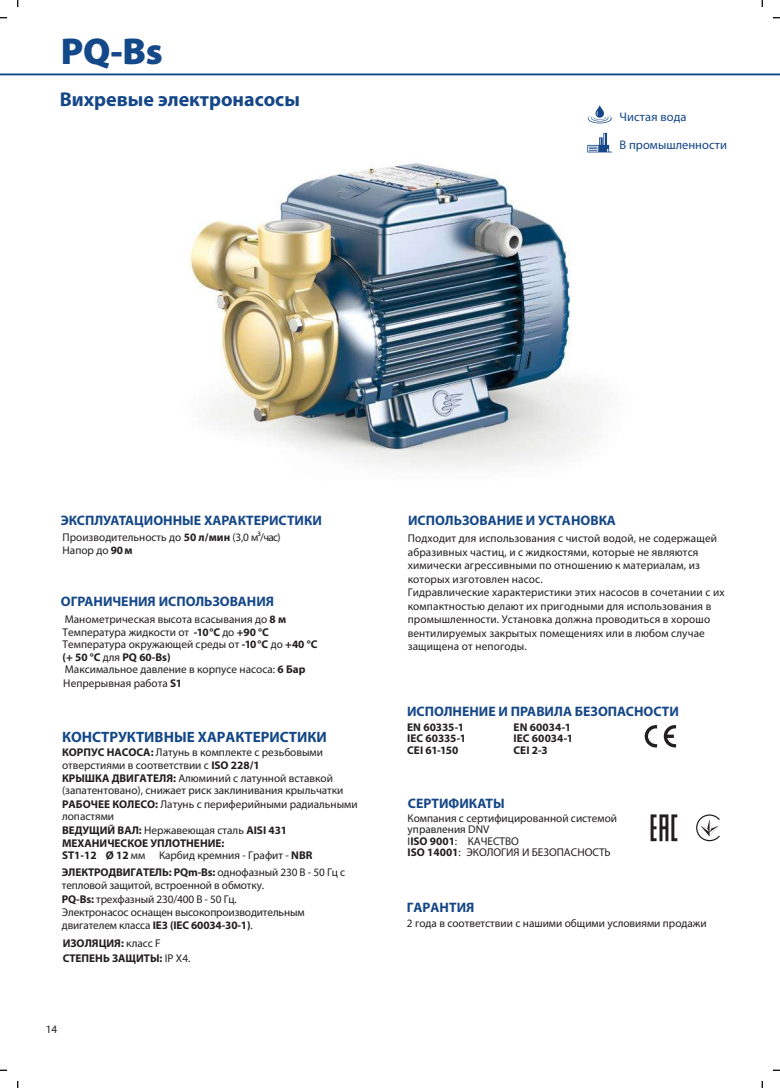
<style>
.page{position:relative;width:780px;height:1088px;background:#fff}
.page>*{position:absolute;margin:0;border:0;box-sizing:border-box;transform-origin:0 0}
.t1{font:900 37.5px "Myriad Pro";color:#134889}
.t2{font:700 20px "Myriad Pro";color:#154788}
.t3{font:700 15px "Myriad Pro";color:#144787}
.t4{font:700 13.75px "Myriad Pro";color:#154788}
.t5{font:12.5px "Myriad Pro";letter-spacing:.005em;color:#154788}
.t6{font:11.25px/13.5px "Myriad Pro";color:#231f20}
.t7{font:700 11.25px/11.2px "Myriad Pro";color:#231f20}
.s1{font-weight:700}
.s2{font-weight:400}
.s3{font-style:inherit}
</style>
<div class="page">
<hr style="left:0;top:73px;width:780px;height:2px;background:#154788">
<svg style="left:663px;top:725px;width:13px;height:22px"></svg>
<svg style="left:644px;top:725px;width:13px;height:22px"></svg>
<svg style="left:650px;top:814px;width:27px;height:27px"></svg>
<svg style="left:696px;top:814px;width:23px;height:27px"></svg>
<svg style="left:588px;top:105px;width:23px;height:18px"></svg>
<svg style="left:587px;top:133px;width:25px;height:19px"></svg>
<svg style="left:0;top:17px;width:8px;height:2px"></svg>
<svg style="left:17px;top:0;width:2px;height:7px"></svg>
<svg style="left:772px;top:17px;width:8px;height:2px"></svg>
<svg style="left:761px;top:0;width:2px;height:7px"></svg>
<svg style="left:0;top:1069px;width:8px;height:2px"></svg>
<svg style="left:17px;top:1081px;width:2px;height:7px"></svg>
<svg style="left:772px;top:1069px;width:8px;height:2px"></svg>
<svg style="left:761px;top:1081px;width:2px;height:7px"></svg>
<img style="left:189px;top:163px;width:413px;height:304px">
<h1 class="t1" style="left:61px;top:27px;width:103px">PQ-Bs</h1>
<h2 class="t2" style="left:60px;top:88px;width:241px">Вихревые электронасосы</h2>
<p class="t5" style="left:619px;top:110px;width:68px">Чистая вода</p>
<p class="t5" style="left:619px;top:138px;width:109px">В промышленности</p>
<p class="t4" style="left:61px;top:512px;width:262px">ЭКСПЛУАТАЦИОННЫЕ ХАРАКТЕРИСТИКИ</p>
<p class="t6" style="left:63px;top:531px;width:220px;line-height:12.9px">Производительность до <span class="s1">50 л/мин</span> (3,0 м³/час)<br>Напор до <span class="s1">90 м</span></p>
<p class="t4" style="left:61px;top:594px;width:215px">ОГРАНИЧЕНИЯ ИСПОЛЬЗОВАНИЯ</p>
<p class="t6" style="left:63px;top:613px;width:256px;line-height:12.5px">Манометрическая высота всасывания до <span class="s1">8 м </span>Температура жидкости от <span class="s1">-10 °C</span> до <span class="s1">+90 °C </span>Температура окружающей среды от <span class="s1">-10 °C</span> до <span class="s1">+40 °C (+ 50 °C</span> для <span class="s1">PQ 60-Bs)<br></span>Максимальное давление в корпусе насоса: <span class="s1">6 Бар</span></p>
<p class="t6" style="left:63px;top:677px;width:120px">Непрерывная работа <span class="s1">S1</span></p>
<h3 class="t3" style="left:62px;top:728px;width:266px">КОНСТРУКТИВНЫЕ ХАРАКТЕРИСТИКИ</h3>
<p class="t6" style="left:62px;top:746px;width:283px;line-height:12.8px"><span class="s1">КОРПУС НАСОСА:</span> Латунь в комплекте с резьбовыми отверстиями в соответствии с <span class="s1">ISO 228/1<br>КРЫШКА ДВИГАТЕЛЯ:</span> Алюминий с латунной вставкой (запатентовано), снижает риск заклинивания крыльчатки</p>
<p class="t6" style="left:62px;top:798px;width:297px;line-height:12.4px"><span class="s1">РАБОЧЕЕ КОЛЕСО:</span> Латунь с периферийными радиальными лопастями</p>
<p class="t7" style="left:62px;top:824px;width:252px;line-height:12.6px">ВЕДУЩИЙ ВАЛ: <span class="s2">Нержавеющая сталь</span> AISI 431<br>МЕХАНИЧЕСКОЕ УПЛОТНЕНИЕ:<br>ST1-12 Ø 12 <span class="s2">мм Карбид кремния - Графит -</span> NBR</p>
<p class="t6" style="left:62px;top:865px;width:285px"><span class="s1">ЭЛЕКТРОДВИГАТЕЛЬ: PQm-Bs:</span> однофазный 230 В - 50 Гц с тепловой защитой, встроенной в обмотку.<br><span class="s1">PQ-Bs:</span> трехфазный 230/400 В - 50 Гц.<br>Электронасос оснащен высокопроизводительным двигателем класса <span class="s1">IE3 (IEC 60034-30-1)</span>.</p>
<p class="t7" style="left:63px;top:935px;width:129px;line-height:15.2px">ИЗОЛЯЦИЯ: <span class="s2">класс F<br></span>СТЕПЕНЬ ЗАЩИТЫ: <span class="s2">IP X4.</span></p>
<p class="t6" style="left:46px;top:1022px;width:13px">1<span class="s3">4</span></p>
<p class="t4" style="left:408px;top:512px;width:209px">ИСПОЛЬЗОВАНИЕ И УСТАНОВКА</p>
<p class="t6" style="left:408px;top:532px;width:318px">Подходит для использования с чистой водой, не содержащей абразивных частиц, и с жидкостями, которые не являются химически агрессивными по отношению к материалам, из которых изготовлен насос.<br>Гидравлические характеристики этих насосов в сочетании с их компактностью делают их пригодными для использования в промышленности. Установка должна проводиться в хорошо вентилируемых закрытых помещениях или в любом случае защищена от непогоды.</p>
<p class="t4" style="left:407px;top:704px;width:273px">ИСПОЛНЕНИЕ И ПРАВИЛА БЕЗОПАСНОСТИ</p>
<p class="t7" style="left:407px;top:722px;width:60px">EN 60335-1<br>IEC 60335-1<br>CEI 61-150</p>
<p class="t7" style="left:513px;top:722px;width:61px">EN 60034-1<br>IEC 60034-1<br>CEI 2-3</p>
<p class="t4" style="left:408px;top:795px;width:98px">СЕРТИФИКАТЫ</p>
<p class="t6" style="left:407px;top:813px;width:211px;line-height:11.2px">Компания с сертифицированной системой управления DNV<br>I<span class="s1">ISO 9001</span>: КАЧЕСТВО<br><span class="s1">ISO 14001</span>: ЭКОЛОГИЯ И БЕЗОПАСНОСТЬ</p>
<p class="t4" style="left:407px;top:899px;width:69px">ГАРАНТИЯ</p>
<p class="t6" style="left:407px;top:916px;width:301px">2 года в соответствии с нашими общими условиями продажи</p>
</div>
